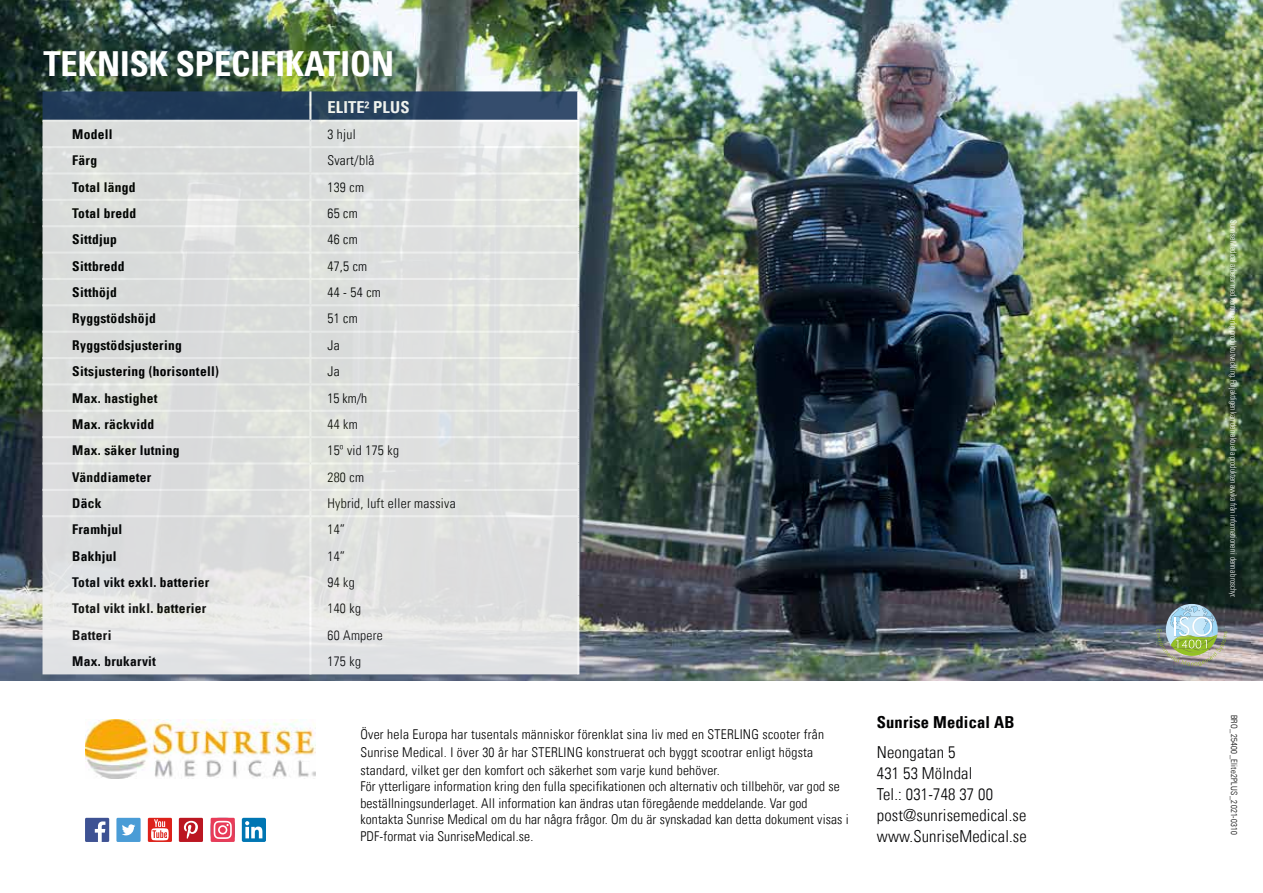
<style>
.page{position:relative;width:1263px;height:893px;background:#fff}
.page>*{position:absolute;margin:0;border:0;box-sizing:border-box;transform-origin:0 0}
.t1{font:34.5px "Univers Com 67 Bold Cond";color:#fff}
.t2{font:16.5px/21px "Univers Com 47 Light Cond";letter-spacing:.01em;color:#020203}
.t3{font:16.5px "Univers Com 67 Bold Cond";letter-spacing:.01em;color:#020203}
.t4{font:16.5px "Univers Com 67 Bold Cond";letter-spacing:.01em;color:#fff}
.t5{font:13.5px/16.5px "Univers Com 47 Light Cond";letter-spacing:.02em;color:#000}
.t6{font:13.5px "Univers Com 67 Bold Cond";letter-spacing:.02em;color:#000}
.t7{font:8.55px "Univers Com 47 Light Cond";color:#fff;scale:.85 1}
.t8{font:8.55px "Univers Com 47 Light Cond";letter-spacing:.03em;color:#000}
</style>
<div class="page">
<img style="left:0;top:0;width:1263px;height:680px">
<div style="left:179px;top:818px;width:24px;height:24px;background:#bb1621"></div>
<div style="left:85px;top:818px;width:24px;height:24px;background:#3e5293"></div>
<svg style="left:95px;top:821px;width:10px;height:21px"></svg>
<div style="left:242px;top:818px;width:24px;height:24px;background:#0076b3;border-radius:2px"></div>
<svg style="left:245px;top:821px;width:17px;height:17px"></svg>
<div style="left:116px;top:818px;width:25px;height:24px;background:#4a9cd6"></div>
<svg style="left:122px;top:824px;width:13px;height:11px"></svg>
<div style="left:148px;top:818px;width:24px;height:24px;background:#dd211a"></div>
<svg style="left:151px;top:819px;width:18px;height:21px"></svg>
<svg style="left:211px;top:818px;width:24px;height:24px"></svg>
<svg style="left:184px;top:821px;width:14px;height:18px"></svg>
<svg style="left:43px;top:91px;width:534px;height:29px;background:#29425f"></svg>
<svg style="left:43px;top:122px;width:534px;height:314px;background:#dddfdd"></svg>
<svg style="left:43px;top:438px;width:534px;height:236px;background:#e0e1e1"></svg>
<hr style="left:43px;top:120px;width:267px;height:2px;background:#fff">
<hr style="left:310px;top:120px;width:269px;height:2px;background:#fff">
<hr style="left:43px;top:146px;width:267px;height:2px;background:#fff">
<hr style="left:310px;top:146px;width:269px;height:2px;background:#fff">
<hr style="left:43px;top:172px;width:267px;height:3px;background:#fff">
<hr style="left:310px;top:172px;width:269px;height:3px;background:#fff">
<hr style="left:43px;top:199px;width:267px;height:2px;background:#fff">
<hr style="left:310px;top:199px;width:269px;height:2px;background:#fff">
<hr style="left:43px;top:225px;width:267px;height:2px;background:#fff">
<hr style="left:310px;top:225px;width:269px;height:2px;background:#fff">
<hr style="left:43px;top:252px;width:267px;height:2px;background:#fff">
<hr style="left:310px;top:252px;width:269px;height:2px;background:#fff">
<hr style="left:43px;top:278px;width:267px;height:2px;background:#fff">
<hr style="left:310px;top:383px;width:269px;height:2px;background:#fff">
<hr style="left:43px;top:410px;width:267px;height:2px;background:#fff">
<hr style="left:310px;top:410px;width:269px;height:2px;background:#fff">
<hr style="left:43px;top:489px;width:267px;height:2px;background:#fff">
<hr style="left:310px;top:489px;width:269px;height:2px;background:#fff">
<hr style="left:43px;top:304px;width:267px;height:2px;background:#fff">
<hr style="left:310px;top:278px;width:269px;height:2px;background:#fff">
<hr style="left:43px;top:331px;width:267px;height:2px;background:#fff">
<hr style="left:310px;top:304px;width:269px;height:2px;background:#fff">
<hr style="left:43px;top:357px;width:267px;height:2px;background:#fff">
<hr style="left:310px;top:331px;width:269px;height:2px;background:#fff">
<hr style="left:43px;top:383px;width:267px;height:2px;background:#fff">
<hr style="left:310px;top:357px;width:269px;height:2px;background:#fff">
<hr style="left:309px;top:122px;width:2px;height:24px;background:#fff">
<hr style="left:577px;top:122px;width:2px;height:24px;background:#fff">
<hr style="left:309px;top:148px;width:2px;height:24px;background:#fff">
<hr style="left:577px;top:148px;width:2px;height:24px;background:#fff">
<hr style="left:309px;top:175px;width:2px;height:24px;background:#fff">
<hr style="left:577px;top:175px;width:2px;height:24px;background:#fff">
<hr style="left:309px;top:201px;width:2px;height:24px;background:#fff">
<hr style="left:577px;top:201px;width:2px;height:24px;background:#fff">
<hr style="left:309px;top:227px;width:2px;height:25px;background:#fff">
<hr style="left:577px;top:227px;width:2px;height:25px;background:#fff">
<hr style="left:309px;top:254px;width:2px;height:24px;background:#fff">
<hr style="left:577px;top:254px;width:2px;height:24px;background:#fff">
<hr style="left:309px;top:280px;width:2px;height:24px;background:#fff">
<hr style="left:577px;top:280px;width:2px;height:24px;background:#fff">
<hr style="left:309px;top:306px;width:2px;height:25px;background:#fff">
<hr style="left:577px;top:306px;width:2px;height:25px;background:#fff">
<hr style="left:309px;top:333px;width:2px;height:24px;background:#fff">
<hr style="left:577px;top:333px;width:2px;height:24px;background:#fff">
<hr style="left:309px;top:359px;width:2px;height:24px;background:#fff">
<hr style="left:577px;top:359px;width:2px;height:24px;background:#fff">
<hr style="left:309px;top:385px;width:2px;height:25px;background:#fff">
<hr style="left:577px;top:385px;width:2px;height:25px;background:#fff">
<hr style="left:309px;top:412px;width:2px;height:24px;background:#fff">
<hr style="left:577px;top:412px;width:2px;height:24px;background:#fff">
<hr style="left:309px;top:465px;width:2px;height:24px;background:#fff">
<hr style="left:577px;top:465px;width:2px;height:24px;background:#fff">
<hr style="left:309px;top:491px;width:2px;height:24px;background:#fff">
<hr style="left:577px;top:491px;width:2px;height:24px;background:#fff">
<hr style="left:309px;top:91px;width:2px;height:29px;background:#fff">
<hr style="left:577px;top:91px;width:2px;height:29px;background:#fff">
<hr style="left:43px;top:436px;width:267px;height:2px;background:#fff">
<hr style="left:310px;top:436px;width:269px;height:2px;background:#fff">
<hr style="left:309px;top:438px;width:2px;height:24px;background:#fff">
<hr style="left:577px;top:438px;width:2px;height:24px;background:#fff">
<hr style="left:43px;top:462px;width:267px;height:3px;background:#fff">
<hr style="left:310px;top:462px;width:269px;height:3px;background:#fff">
<hr style="left:43px;top:515px;width:267px;height:2px;background:#fff">
<hr style="left:310px;top:515px;width:269px;height:2px;background:#fff">
<hr style="left:309px;top:517px;width:2px;height:26px;background:#fff">
<hr style="left:309px;top:543px;width:2px;height:26px;background:#fff">
<hr style="left:309px;top:569px;width:2px;height:26px;background:#fff">
<hr style="left:309px;top:595px;width:2px;height:27px;background:#fff">
<hr style="left:309px;top:622px;width:2px;height:26px;background:#fff">
<hr style="left:309px;top:648px;width:2px;height:26px;background:#fff">
<hr style="left:577px;top:517px;width:2px;height:26px;background:#fff">
<hr style="left:577px;top:543px;width:2px;height:26px;background:#fff">
<hr style="left:577px;top:569px;width:2px;height:26px;background:#fff">
<hr style="left:577px;top:595px;width:2px;height:27px;background:#fff">
<hr style="left:577px;top:622px;width:2px;height:26px;background:#fff">
<hr style="left:577px;top:648px;width:2px;height:26px;background:#fff">
<img style="left:1157px;top:606px;width:70px;height:60px">
<img style="left:85px;top:719px;width:230px;height:60px">
<h1 class="t1" style="left:43px;top:43px;width:352px">TEKNISK SPECIFIKATION</h1>
<p class="t4" style="left:327px;top:97px;width:84px">ELITE² PLUS</p>
<p class="t6" style="left:72px;top:126px;width:42px">Modell</p>
<p class="t5" style="left:327px;top:126px;width:30px">3 hjul</p>
<p class="t6" style="left:72px;top:152px;width:26px">Färg</p>
<p class="t5" style="left:327px;top:152px;width:49px">Svart/blå</p>
<p class="t6" style="left:72px;top:178px;width:65px">Total längd</p>
<p class="t5" style="left:327px;top:179px;width:38px">139 cm</p>
<p class="t6" style="left:72px;top:205px;width:65px">Total bredd</p>
<p class="t5" style="left:327px;top:205px;width:32px">65 cm</p>
<p class="t6" style="left:72px;top:231px;width:46px">Sittdjup</p>
<p class="t5" style="left:327px;top:231px;width:32px">46 cm</p>
<p class="t6" style="left:72px;top:258px;width:54px">Sittbredd</p>
<p class="t5" style="left:327px;top:258px;width:41px">47,5 cm</p>
<p class="t6" style="left:72px;top:284px;width:46px">Sitthöjd</p>
<p class="t5" style="left:327px;top:284px;width:55px">44 - 54 cm</p>
<p class="t6" style="left:72px;top:310px;width:85px">Ryggstödshöjd</p>
<p class="t5" style="left:327px;top:310px;width:32px">51 cm</p>
<p class="t6" style="left:72px;top:337px;width:111px">Ryggstödsjustering</p>
<p class="t5" style="left:327px;top:337px;width:14px">Ja</p>
<p class="t6" style="left:72px;top:363px;width:148px">Sitsjustering (horisontell)</p>
<p class="t5" style="left:327px;top:363px;width:14px">Ja</p>
<p class="t6" style="left:72px;top:389px;width:87px">Max. hastighet</p>
<p class="t5" style="left:327px;top:389px;width:41px">15 km/h</p>
<p class="t6" style="left:72px;top:416px;width:83px">Max. räckvidd</p>
<p class="t5" style="left:327px;top:416px;width:32px">44 km</p>
<p class="t6" style="left:72px;top:442px;width:109px">Max. säker lutning</p>
<p class="t5" style="left:327px;top:442px;width:73px">15º vid 175 kg</p>
<p class="t6" style="left:72px;top:468px;width:80px">Vänddiameter</p>
<p class="t5" style="left:327px;top:469px;width:38px">280 cm</p>
<p class="t6" style="left:72px;top:495px;width:31px">Däck</p>
<p class="t5" style="left:327px;top:495px;width:130px">Hybrid, luft eller massiva</p>
<p class="t6" style="left:72px;top:521px;width:51px">Framhjul</p>
<p class="t5" style="left:327px;top:521px;width:19px">14”</p>
<p class="t6" style="left:72px;top:548px;width:46px">Bakhjul</p>
<p class="t5" style="left:327px;top:548px;width:19px">14”</p>
<p class="t6" style="left:72px;top:574px;width:139px">Total vikt exkl. batterier</p>
<p class="t5" style="left:327px;top:574px;width:29px">94 kg</p>
<p class="t6" style="left:72px;top:600px;width:136px">Total vikt inkl. batterier</p>
<p class="t5" style="left:327px;top:600px;width:35px">140 kg</p>
<p class="t6" style="left:72px;top:627px;width:41px">Batteri</p>
<p class="t5" style="left:327px;top:627px;width:57px">60 Ampere</p>
<p class="t6" style="left:72px;top:653px;width:85px">Max. brukarvit</p>
<p class="t5" style="left:327px;top:653px;width:35px">175 kg</p>
<p class="t5" style="left:360px;top:725px;width:465px;line-height:18px">Över hela Europa har tusentals människor förenklat sina liv med en STERLING scooter från<br>Sunrise Medical. I över 30 år har STERLING konstruerat och byggt scootrar enligt högsta standard, vilket ger den komfort och säkerhet som varje kund behöver.</p>
<p class="t5" style="left:360px;top:778px;width:490px">För ytterligare information kring den fulla specifikationen och alternativ och tillbehör, var god se beställningsunderlaget. All information kan ändras utan föregående meddelande. Var god kontakta Sunrise Medical om du har några frågor. Om du är synskadad kan detta dokument visas i PDF-format via SunriseMedical.se.</p>
<p class="t3" style="left:877px;top:712px;width:139px">Sunrise Medical AB</p>
<p class="t2" style="left:877px;top:741px;width:152px">Neongatan 5<br>431 53 Mölndal<br>Tel.: 031-748 37 00 post@sunrisemedical.se www.SunriseMedical.se</p>
<p class="t7" style="left:1239px;top:220px;width:446px;rotate:90deg">Sunrise Medical arbetar med kontinuerlig produktutveckling. Följaktligen kan den aktuella produkten avvika från informationen i denna broschyr.</p>
<p class="t8" style="left:1239px;top:715px;width:122px;rotate:90deg">BRO_25400_Elite2PLUS_2021-0310</p>
</div>
